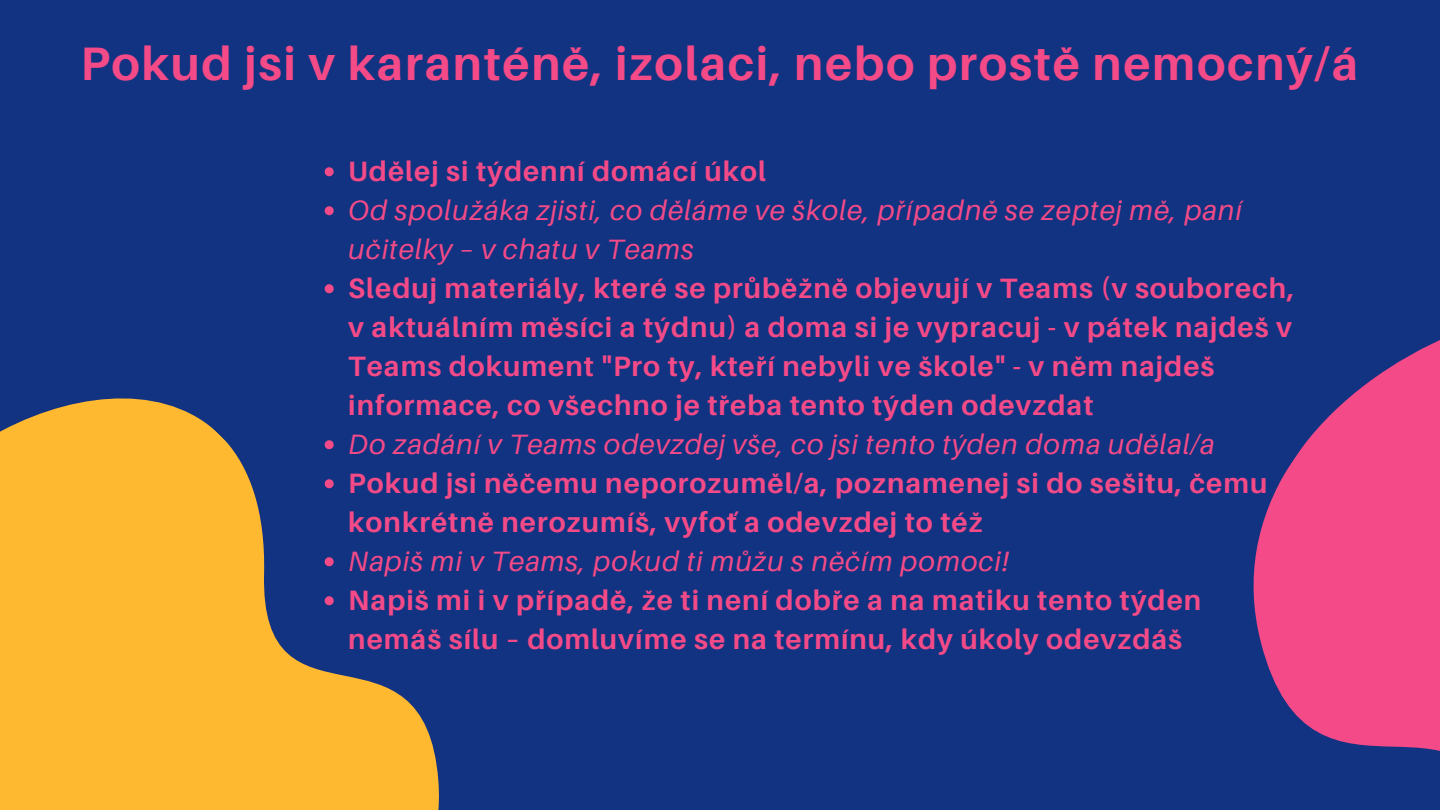
<style>
.page{position:relative;width:1440px;height:810px;background:#123282}
.page>*{position:absolute;margin:0;border:0;box-sizing:border-box;transform-origin:0 0}
.t1{font:700 47px "Aileron";letter-spacing:.035em;color:#f44a87}
.t2{font:700 28px/39px "Aileron";letter-spacing:.035em;color:#f44a87}
.t3{font:italic 28px/39px "Aileron";letter-spacing:.035em;color:#f44a87}
</style>
<div class="page">
<svg style="left:0;top:398px;width:439px;height:412px;fill:#ffb930"></svg>
<svg style="left:1253px;top:340px;width:187px;height:411px;fill:#f44a87"></svg>
<svg style="left:325px;top:167px;width:9px;height:9px"></svg>
<svg style="left:325px;top:206px;width:9px;height:9px"></svg>
<svg style="left:325px;top:284px;width:9px;height:9px"></svg>
<svg style="left:325px;top:440px;width:9px;height:9px"></svg>
<svg style="left:325px;top:479px;width:9px;height:9px"></svg>
<svg style="left:325px;top:557px;width:9px;height:9px"></svg>
<svg style="left:325px;top:596px;width:9px;height:9px"></svg>
<p class="t1" style="left:80px;top:35px;width:1279px">Pokud jsi v karanténě, izolaci, nebo prostě nemocný/á</p>
<p class="t2" style="left:348px;top:151px;width:419px">Udělej si týdenní domácí úkol</p>
<p class="t3" style="left:348px;top:190px;width:895px">Od spolužáka zjisti, co děláme ve škole, případně se zeptej mě, paní učitelky – v chatu v Teams</p>
<p class="t2" style="left:348px;top:268px;width:947px">Sleduj materiály, které se průběžně objevují v Teams (v souborech, v aktuálním měsíci a týdnu) a doma si je vypracuj - v pátek najdeš v Teams dokument "Pro ty, kteří nebyli ve škole" - v něm najdeš informace, co všechno je třeba tento týden odevzdat</p>
<p class="t3" style="left:348px;top:424px;width:868px">Do zadání v Teams odevzdej vše, co jsi tento týden doma udělal/a</p>
<p class="t2" style="left:348px;top:463px;width:921px">Pokud jsi něčemu neporozuměl/a, poznamenej si do sešitu, čemu konkrétně nerozumíš, vyfoť a odevzdej to též</p>
<p class="t3" style="left:348px;top:541px;width:662px">Napiš mi v Teams, pokud ti můžu s něčím pomoci!</p>
<p class="t2" style="left:348px;top:580px;width:855px">Napiš mi i v případě, že ti není dobře a na matiku tento týden nemáš sílu – domluvíme se na termínu, kdy úkoly odevzdáš</p>
</div>
